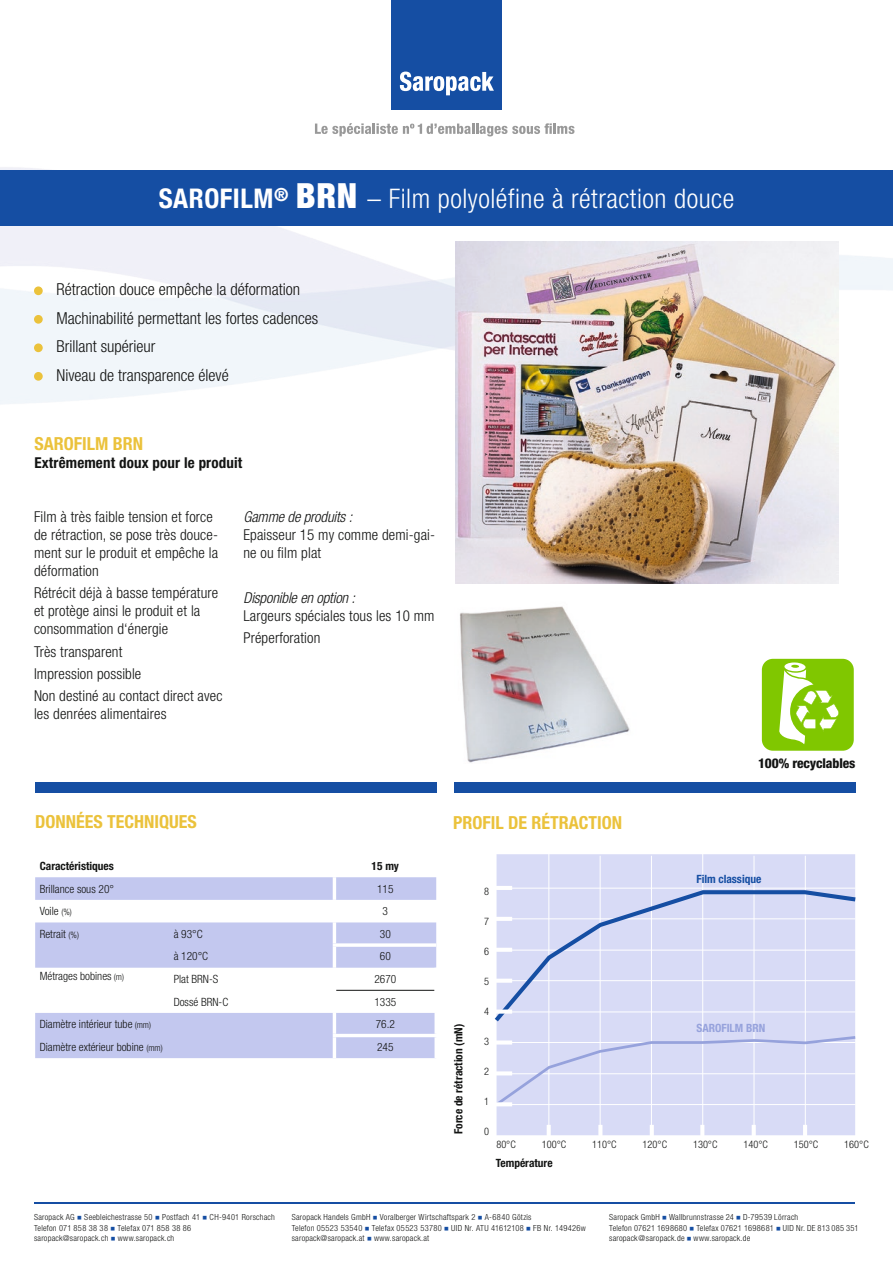
<style>
.page{position:relative;width:893px;height:1263px;background:#fff}
.page>*{position:absolute;margin:0;border:0;box-sizing:border-box;transform-origin:0 0}
.t1{font:300 condensed 27px "Helvetica Neue LT Std";letter-spacing:.02em;color:#fff}
.t2{font:700 condensed 18px "Helvetica Neue LT Std";color:#ebc23b}
.t3{font:300 condensed 16.5px/28.5px "Helvetica Neue LT Std";color:#131413}
.t4{font:300 condensed 15px/18px "Helvetica Neue LT Std";letter-spacing:.01em;color:#131413}
.t5{font:italic 300 condensed 15px "Helvetica Neue LT Std";letter-spacing:-.01em;color:#131413}
.t6{font:700 condensed 15px "Helvetica Neue LT Std";letter-spacing:.01em;color:#131413}
.t7{font:800 condensed 13.5px "Helvetica Neue LT Std";letter-spacing:-.01em;color:#131413}
.t8{font:300 condensed 11.4px "Helvetica Neue LT Std";color:#131413}
.t9{font:700 condensed 11.4px "Helvetica Neue LT Std";color:#131413}
.t10{font:700 condensed 11.4px "Helvetica Neue LT Std";color:#154ea3}
.t11{font:700 condensed 11.4px "Helvetica Neue LT Std";color:#96a2dc}
.t12{font:300 condensed 10.35px "Helvetica Neue LT Std";color:#131413}
.t13{font:300 condensed 8.4px/10.2px "Helvetica Neue LT Std";letter-spacing:.03em;color:#131413}
.s1{font-family:"Helvetica Neue";font-weight:700}
.s2{font-family:"Helvetica Neue";font-weight:900;font-size:34.5px}
.s3{font-size:9px}
.s4{color:#154ea3}
</style>
<div class="page">
<hr style="left:34px;top:1202px;width:820px;height:1px;background:#154ea3">
<img style="left:0;top:167px;width:893px;height:283px">
<div style="left:391px;top:0;width:111px;height:110px;background:#154ea3"></div>
<svg style="left:400px;top:72px;width:94px;height:23px"></svg>
<svg style="left:315px;top:123px;width:259px;height:13px"></svg>
<div style="left:35px;top:782px;width:401px;height:10px;background:#154ea3"></div>
<div style="left:454px;top:782px;width:401px;height:10px;background:#154ea3"></div>
<img style="left:456px;top:241px;width:383px;height:342px">
<img style="left:460px;top:606px;width:170px;height:157px">
<div style="left:0;top:170px;width:893px;height:55px;background:#154ea3"></div>
<div style="left:762px;top:659px;width:92px;height:92px;background:#80c700;border-radius:11px"></div>
<svg style="left:779px;top:662px;width:60px;height:82px"></svg>
<div style="left:497px;top:854px;width:358px;height:281px;background:#d8dbf6"></div>
<hr style="left:547px;top:1125px;width:4px;height:18px;background:#fff">
<svg style="left:598px;top:1125px;width:4px;height:10px"></svg>
<hr style="left:650px;top:1125px;width:4px;height:18px;background:#fff">
<svg style="left:700px;top:1125px;width:4px;height:10px"></svg>
<hr style="left:752px;top:1125px;width:4px;height:18px;background:#fff">
<hr style="left:803px;top:1125px;width:4px;height:18px;background:#fff">
<hr style="left:548px;top:851px;width:1px;height:284px;background:#fff">
<hr style="left:702px;top:851px;width:1px;height:284px;background:#fff">
<hr style="left:600px;top:856px;width:1px;height:283px;background:#fff">
<hr style="left:754px;top:856px;width:1px;height:283px;background:#fff">
<hr style="left:651px;top:856px;width:1px;height:283px;background:#fff">
<hr style="left:805px;top:856px;width:1px;height:283px;background:#fff">
<svg style="left:496px;top:1034px;width:360px;height:74px"></svg>
<hr style="left:494px;top:1102px;width:18px;height:4px;background:#fff">
<hr style="left:494px;top:886px;width:18px;height:4px;background:#fff">
<svg style="left:494px;top:888px;width:362px;height:138px"></svg>
<div style="left:494px;top:1009px;width:18px;height:5px;background:#fff"></div>
<svg style="left:35px;top:877px;width:401px;height:181px;fill:#c3c8ef"></svg>
<hr style="left:336px;top:990px;width:98px;height:1px;background:#131413">
<hr style="left:333px;top:877px;width:3px;height:23px;background:#fff">
<hr style="left:333px;top:900px;width:3px;height:22px;background:#fff">
<hr style="left:333px;top:922px;width:3px;height:21px;background:#fff">
<hr style="left:333px;top:947px;width:3px;height:21px;background:#fff">
<hr style="left:333px;top:968px;width:3px;height:22px;background:#fff">
<hr style="left:333px;top:990px;width:3px;height:23px;background:#fff">
<hr style="left:333px;top:1013px;width:3px;height:21px;background:#fff">
<hr style="left:333px;top:1037px;width:3px;height:21px;background:#fff">
<hr style="left:434px;top:968px;width:4px;height:22px;background:#fff">
<hr style="left:434px;top:990px;width:4px;height:23px;background:#fff">
<svg style="left:434px;top:1013px;width:2px;height:21px"></svg>
<svg style="left:434px;top:1037px;width:2px;height:21px"></svg>
<svg style="left:333px;top:943px;width:103px;height:4px"></svg>
<hr style="left:333px;top:1034px;width:105px;height:3px;background:#fff">
<div style="left:34px;top:286px;width:9px;height:9px;background:#ebc23b;border-radius:50%"></div>
<div style="left:34px;top:315px;width:9px;height:9px;background:#ebc23b;border-radius:50%"></div>
<div style="left:34px;top:343px;width:9px;height:9px;background:#ebc23b;border-radius:50%"></div>
<div style="left:34px;top:372px;width:9px;height:9px;background:#ebc23b;border-radius:50%"></div>
<h1 class="t1" style="left:159px;top:183px;width:577px"><span class="s1">SAROFILM</span><sup>®</sup> <span class="s2">BRN</span> – Film polyoléfine à rétraction douce</h1>
<h3 class="t3" style="left:57px;top:275px;width:263px">Rétraction douce empêche la déformation Machinabilité permettant les fortes cadences Brillant supérieur<br>Niveau de transparence élevé</h3>
<h2 class="t2" style="left:35px;top:433px;width:110px">SAROFILM BRN</h2>
<h3 class="t6" style="left:35px;top:454px;width:209px">Extrêmement doux pour le produit</h3>
<h3 class="t4" style="left:34px;top:508px;width:186px">Film à très faible tension et force de rétraction, se pose très douce&shy;ment sur le produit et empêche la déformation</h3>
<h3 class="t4" style="left:34px;top:584px;width:186px">Rétrécit déjà à basse température et protège ainsi le produit et la consommation d‘énergie</h3>
<h3 class="t4" style="left:34px;top:640px;width:190px;line-height:22.2px">Très transparent<br>Impression possible<br>Non destiné au contact direct avec</h3>
<h3 class="t4" style="left:34px;top:704px;width:134px">les denrées alimentaires</h3>
<h3 class="t5" style="left:243px;top:508px;width:110px">Gamme de produits :</h3>
<h3 class="t4" style="left:243px;top:526px;width:193px">Epaisseur 15 my comme demi-gai&shy;ne ou film plat</h3>
<h3 class="t5" style="left:243px;top:589px;width:113px">Disponible en option :</h3>
<h3 class="t4" style="left:243px;top:604px;width:193px;line-height:22.2px">Largeurs spéciales tous les 10 mm<br>Préperforation</h3>
<h2 class="t2" style="left:35px;top:811px;width:163px">DONNÉES TECHNIQUES</h2>
<h3 class="t9" style="left:40px;top:859px;width:76px">Caractéristiques</h3>
<h3 class="t9" style="left:372px;top:859px;width:29px">15 my</h3>
<h3 class="t8" style="left:40px;top:882px;width:76px">Brillance sous 20°</h3>
<h3 class="t8" style="left:377px;top:882px;width:18px">115</h3>
<h3 class="t8" style="left:40px;top:905px;width:34px">Voile <span class="s3">(%)</span></h3>
<h3 class="t8" style="left:383px;top:905px;width:7px">3</h3>
<h3 class="t8" style="left:40px;top:927px;width:41px">Retrait <span class="s3">(%)</span></h3>
<h3 class="t8" style="left:174px;top:927px;width:30px">à 93°C</h3>
<h3 class="t8" style="left:380px;top:927px;width:12px">30</h3>
<h3 class="t8" style="left:174px;top:950px;width:36px">à 120°C</h3>
<h3 class="t8" style="left:380px;top:950px;width:12px">60</h3>
<h3 class="t8" style="left:40px;top:970px;width:86px">Métrages bobines <span class="s3">(m)</span></h3>
<h3 class="t8" style="left:174px;top:972px;width:46px">Plat BRN-S</h3>
<h3 class="t8" style="left:374px;top:972px;width:23px">2670</h3>
<h3 class="t8" style="left:174px;top:995px;width:56px">Dossé BRN-C</h3>
<h3 class="t8" style="left:374px;top:995px;width:23px">1335</h3>
<h3 class="t8" style="left:40px;top:1018px;width:113px">Diamètre intérieur tube <span class="s3">(mm)</span></h3>
<h3 class="t8" style="left:376px;top:1018px;width:21px">76.2</h3>
<h3 class="t8" style="left:40px;top:1040px;width:125px">Diamètre extérieur bobine <span class="s3">(mm)</span></h3>
<h3 class="t8" style="left:377px;top:1040px;width:18px">245</h3>
<h2 class="t2" style="left:453px;top:812px;width:170px">PROFIL DE RÉTRACTION</h2>
<h3 class="t9" style="left:451px;top:1134px;width:112px;rotate:-90deg">Force de rétraction (mN)</h3>
<p class="t12" style="left:484px;top:885px;width:6px">8</p>
<p class="t12" style="left:484px;top:915px;width:6px">7</p>
<p class="t12" style="left:484px;top:945px;width:6px">6</p>
<p class="t12" style="left:484px;top:975px;width:6px">5</p>
<p class="t12" style="left:484px;top:1005px;width:6px">4</p>
<p class="t12" style="left:484px;top:1035px;width:6px">3</p>
<p class="t12" style="left:484px;top:1065px;width:6px">2</p>
<p class="t12" style="left:484px;top:1095px;width:6px">1</p>
<p class="t12" style="left:484px;top:1125px;width:6px">0</p>
<h3 class="t7" style="left:758px;top:755px;width:99px">100% recyclables</h3>
<h3 class="t10" style="left:696px;top:872px;width:66px">Film classique</h3>
<h3 class="t11" style="left:696px;top:1021px;width:70px">SAROFILM BRN</h3>
<p class="t12" style="left:496px;top:1138px;width:21px">80°C</p>
<p class="t12" style="left:542px;top:1138px;width:26px">100°C</p>
<p class="t12" style="left:592px;top:1138px;width:26px">110°C</p>
<p class="t12" style="left:643px;top:1138px;width:26px">120°C</p>
<p class="t12" style="left:693px;top:1138px;width:26px">130°C</p>
<p class="t12" style="left:743px;top:1138px;width:26px">140°C</p>
<p class="t12" style="left:794px;top:1138px;width:26px">150°C</p>
<p class="t12" style="left:844px;top:1138px;width:26px">160°C</p>
<h3 class="t9" style="left:496px;top:1156px;width:58px">Température</h3>
<p class="t13" style="left:34px;top:1212px;width:242px">Saropack AG <span class="s4">■</span> Seebleichestrasse 50 <span class="s4">■</span> Postfach 41 <span class="s4">■</span> CH-9401 Rorschach<br>Telefon 071 858 38 38 <span class="s4">■</span> Telefax 071 858 38 86<br>saropack@saropack.ch <span class="s4">■</span> www.saropack.ch</p>
<p class="t13" style="left:292px;top:1212px;width:296px">Saropack Handels GmbH <span class="s4">■</span> Voralberger Wirtschaftspark 2 <span class="s4">■</span> A-6840 Götzis<br>Telefon 05523 53540 <span class="s4">■</span> Telefax 05523 53780 <span class="s4">■</span> UID Nr. ATU 41612108 <span class="s4">■</span> FB Nr. 149426w saropack@saropack.at <span class="s4">■</span> www.saropack.at</p>
<p class="t13" style="left:609px;top:1212px;width:251px">Saropack GmbH <span class="s4">■</span> Wallbrunnstrasse 24 <span class="s4">■</span> D-79539 Lörrach<br>Telefon 07621 1698680 <span class="s4">■</span> Telefax 07621 1698681 <span class="s4">■</span> UID Nr. DE 813 085 351 saropack@saropack.de <span class="s4">■</span> www.saropack.de</p>
</div>
